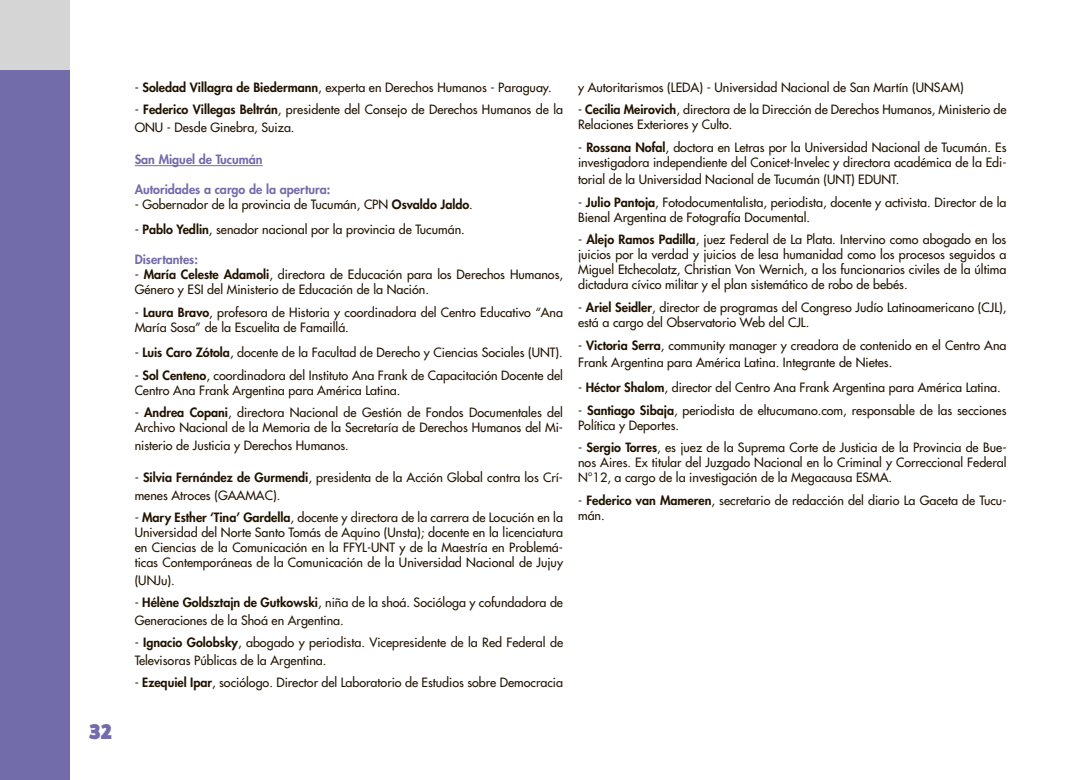
<style>
.page{position:relative;width:1088px;height:780px;background:#fff}
.page>*{position:absolute;margin:0;border:0;box-sizing:border-box;transform-origin:0 0}
.t1{font:800 21.25px "Fat Frank";color:#736caa}
.PARRAFO{font:500 12.5px/15px "Futura Std";color:#211300}
.PARRAFO-2{font:800 12.5px "Futura Std";color:#736caa}
.s1{font-weight:800}
</style>
<div class="page">
<div style="left:0;top:18px;width:70px;height:762px;background:#736caa"></div>
<div style="left:0;top:0;width:70px;height:69px;background:#d6d5d5"></div>
<hr style="left:135px;top:165px;width:128px;height:1px;background:#736caa">
<h1 class="t1" style="left:89px;top:719px;width:25px">32</h1>
<p class="PARRAFO" style="left:135px;top:80px;width:418px">- <span class="s1">Soledad Villagra de Biedermann</span>, experta en Derechos Humanos - Paraguay.</p>
<p class="PARRAFO" style="left:135px;top:101px;width:430px;line-height:17.5px">- <span class="s1">Federico Villegas Beltrán</span>, presidente del Consejo de Derechos Humanos de la<br>ONU - Desde Ginebra, Suiza.</p>
<p class="PARRAFO-2" style="left:135px;top:152px;width:129px">San Miguel de Tucumán</p>
<p class="PARRAFO-2" style="left:135px;top:182px;width:197px">Autoridades a cargo de la apertura:</p>
<p class="PARRAFO" style="left:135px;top:197px;width:340px">- Gobernador de la provincia de Tucumán, CPN <span class="s1">Osvaldo Jaldo</span>.</p>
<p class="PARRAFO" style="left:135px;top:222px;width:332px">- <span class="s1">Pablo Yedlin</span>, senador nacional por la provincia de Tucumán.</p>
<p class="PARRAFO-2" style="left:135px;top:252px;width:65px">Disertantes:</p>
<p class="PARRAFO" style="left:135px;top:267px;width:430px">- <span class="s1">María Celeste Adamoli</span>, directora de Educación para los Derechos Humanos,<br>Género y ESI del Ministerio de Educación de la Nación.</p>
<p class="PARRAFO" style="left:135px;top:305px;width:430px">- <span class="s1">Laura Bravo</span>, profesora de Historia y coordinadora del Centro Educativo “Ana<br>María Sosa” de la Escuelita de Famaillá.</p>
<p class="PARRAFO" style="left:135px;top:345px;width:430px">- <span class="s1">Luis Caro Zótola</span>, docente de la Facultad de Derecho y Ciencias Sociales (UNT).</p>
<p class="PARRAFO" style="left:135px;top:367px;width:430px">- <span class="s1">Sol Centeno</span>, coordinadora del Instituto Ana Frank de Capacitación Docente del<br>Centro Ana Frank Argentina para América Latina.</p>
<p class="PARRAFO" style="left:135px;top:405px;width:430px">- <span class="s1">Andrea Copani</span>, directora Nacional de Gestión de Fondos Documentales del<br>Archivo Nacional de la Memoria de la Secretaría de Derechos Humanos del Mi-</p>
<p class="PARRAFO" style="left:135px;top:437px;width:216px">nisterio de Justicia y Derechos Humanos.</p>
<p class="PARRAFO" style="left:135px;top:469px;width:430px;line-height:17.5px">- <span class="s1">Silvia Fernández de Gurmendi</span>, presidenta de la Acción Global contra los Crí&shy;menes Atroces (GAAMAC).</p>
<p class="PARRAFO" style="left:135px;top:510px;width:430px;text-align:justify">- <span class="s1">Mary Esther ‘Tina’ Gardella</span>, docente y directora de la carrera de Locución en la Universidad del Norte Santo Tomás de Aquino (Unsta); docente en la licenciatura en Ciencias de la Comunicación en la FFYL-UNT y de la Maestría en Problemá&shy;ticas Contemporáneas de la Comunicación de la Universidad Nacional de Jujuy</p>
<p class="PARRAFO" style="left:135px;top:572px;width:42px">(UNJu).</p>
<p class="PARRAFO" style="left:135px;top:594px;width:430px;line-height:17.5px">- <span class="s1">Hélène Goldsztajn de Gutkowski</span>, niña de la shoá. Socióloga y cofundadora de<br>Generaciones de la Shoá en Argentina.</p>
<p class="PARRAFO" style="left:135px;top:634px;width:430px;line-height:17.5px">- <span class="s1">Ignacio Golobsky</span>, abogado y periodista. Vicepresidente de la Red Federal de<br>Televisoras Públicas de la Argentina.</p>
<p class="PARRAFO" style="left:135px;top:675px;width:430px">- <span class="s1">Ezequiel Ipar</span>, sociólogo. Director del Laboratorio de Estudios sobre Democracia</p>
<p class="PARRAFO" style="left:578px;top:80px;width:387px">y Autoritarismos (LEDA) - Universidad Nacional de San Martín (UNSAM)</p>
<p class="PARRAFO" style="left:578px;top:102px;width:430px">- <span class="s1">Cecilia Meirovich</span>, directora de la Dirección de Derechos Humanos, Ministerio de<br>Relaciones Exteriores y Culto.</p>
<p class="PARRAFO" style="left:578px;top:140px;width:430px">- <span class="s1">Rossana Nofal</span>, doctora en Letras por la Universidad Nacional de Tucumán. Es investigadora independiente del Conicet-Invelec y directora académica de la Edi-</p>
<p class="PARRAFO" style="left:578px;top:172px;width:323px">torial de la Universidad Nacional de Tucumán (UNT) EDUNT.</p>
<p class="PARRAFO" style="left:578px;top:195px;width:430px">- <span class="s1">Julio Pantoja</span>, Fotodocumentalista, periodista, docente y activista. Director de la<br>Bienal Argentina de Fotografía Documental.</p>
<p class="PARRAFO" style="left:578px;top:232px;width:430px;text-align:justify">- <span class="s1">Alejo Ramos Padilla</span>, juez Federal de La Plata. Intervino como abogado en los juicios por la verdad y juicios de lesa humanidad como los procesos seguidos a Miguel Etchecolatz, Christian Von Wernich, a los funcionarios civiles de la última dictadura cívico militar y el plan sistemático de robo de bebés.</p>
<p class="PARRAFO" style="left:578px;top:300px;width:430px">- <span class="s1">Ariel Seidler</span>, director de programas del Congreso Judío Latinoamericano (CJL), está a cargo del Observatorio Web del CJL.</p>
<p class="PARRAFO" style="left:578px;top:336px;width:430px;line-height:17.5px">- <span class="s1">Victoria Serra</span>, community manager y creadora de contenido en el Centro Ana<br>Frank Argentina para América Latina. Integrante de Nietes.</p>
<p class="PARRAFO" style="left:578px;top:380px;width:424px">- <span class="s1">Héctor Shalom</span>, director del Centro Ana Frank Argentina para América Latina.</p>
<p class="PARRAFO" style="left:578px;top:402px;width:430px">- <span class="s1">Santiago Sibaja</span>, periodista de eltucumano.com, responsable de las secciones<br>Política y Deportes.</p>
<p class="PARRAFO" style="left:578px;top:440px;width:430px;text-align:justify">- <span class="s1">Sergio Torres</span>, es juez de la Suprema Corte de Justicia de la Provincia de Bue&shy;nos Aires. Ex titular del Juzgado Nacional en lo Criminal y Correccional Federal N°12, a cargo de la investigación de la Megacausa ESMA.</p>
<p class="PARRAFO" style="left:578px;top:492px;width:430px">- <span class="s1">Federico van Mameren</span>, secretario de redacción del diario La Gaceta de Tucu&shy;mán.</p>
</div>
